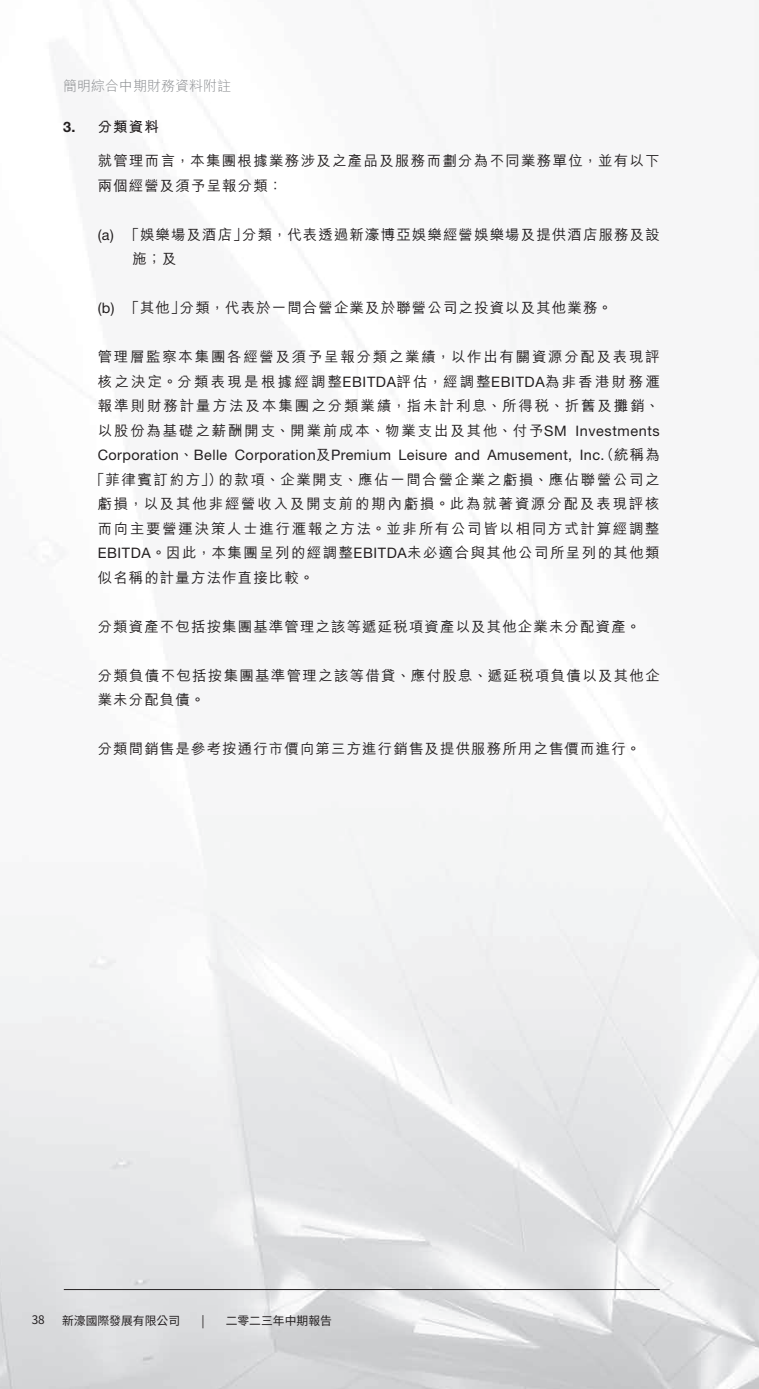
<style>
.page{position:relative;width:759px;height:1389px;background:#fff}
.page>*{position:absolute;margin:0;border:0;box-sizing:border-box;transform-origin:0 0}
.t1{font:500 14.35px/24.5px "M Hei HK";letter-spacing:.08em;color:#231f20}
.t2{font:14.35px "Helvetica Neue LT Pro";letter-spacing:.03em;color:#231f20}
.t3{font:700 14.35px "M Hei HK";color:#231f20}
.t4{font:300 14px "M Hei HK";color:#8a8c8f}
.t5{font:11.9px "Noto Sans Hant";color:#231f20}
.s1{font-family:"Helvetica Neue LT Pro"}
.s2{font-family:"Helvetica Neue LT Pro";font-weight:400}
.s3{font-family:"M Hei HK";font-weight:500}
</style>
<div class="page">
<hr style="left:64px;top:1289px;width:596px;height:1px;background:#231f20">
<p class="t4" style="left:63px;top:76px;width:169px">簡明綜合中期財務資料附註</p>
<p class="t3" style="left:63px;top:116px;width:97px"><span class="s1">3.</span> 分類資料</p>
<p class="t1" style="left:98px;top:148px;width:564px">就管理而言，本集團根據業務涉及之產品及服務而劃分為不同業務單位，並有以下兩個經營及須予呈報分類：</p>
<p class="t1" style="left:132px;top:221px;width:529px;text-indent:-35px"><span class="s2">(a)</span> 「娛樂場及酒店」分類，代表透過新濠博亞娛樂經營娛樂場及提供酒店服務及設施；及</p>
<p class="t1" style="left:98px;top:295px;width:516px"><span class="s2">(b)</span> 「其他」分類，代表於一間合營企業及於聯營公司之投資以及其他業務。</p>
<p class="t1" style="left:98px;top:344px;width:564px;text-align:justify">管理層監察本集團各經營及須予呈報分類之業績，以作出有關資源分配及表現評核之決定。分類表現是根據經調整<span class="s2">EBITDA</span>評估，經調整<span class="s2">EBITDA</span>為非香港財務滙報準則財務計量方法及本集團之分類業績，指未計利息、所得稅、折舊及攤銷、以股份為基礎之薪酬開支、開業前成本、物業支出及其他、付予<span class="s2">SM Investments</span></p>
<p class="t2" style="left:98px;top:447px;width:564px">Corporation<span class="s3">、</span>Belle Corporation<span class="s3">及</span>Premium Leisure and Amusement, Inc.<span class="s3">（統稱為</span></p>
<p class="t1" style="left:98px;top:466px;width:564px;text-align:justify;text-indent:-7px">「菲律賓訂約方」）的款項、企業開支、應佔一間合營企業之虧損、應佔聯營公司之虧損，以及其他非經營收入及開支前的期內虧損。此為就著資源分配及表現評核而向主要營運決策人士進行滙報之方法。並非所有公司皆以相同方式計算經調整<span class="s2">EBITDA</span>。因此，本集團呈列的經調整<span class="s2">EBITDA</span>未必適合與其他公司所呈列的其他類似名稱的計量方法作直接比較。</p>
<p class="t1" style="left:98px;top:613px;width:544px">分類資產不包括按集團基準管理之該等遞延稅項資產以及其他企業未分配資產。</p>
<p class="t1" style="left:98px;top:662px;width:564px">分類負債不包括按集團基準管理之該等借貸、應付股息、遞延稅項負債以及其他企業未分配負債。</p>
<p class="t1" style="left:98px;top:736px;width:544px">分類間銷售是參考按通行市價向第三方進行銷售及提供服務所用之售價而進行。</p>
<p class="t5" style="left:32px;top:1313px;width:15px">38</p>
<p class="t5" style="left:62px;top:1314px;width:120px">新濠國際發展有限公司</p>
<p class="t5" style="left:201px;top:1314px;width:5px">|</p>
<p class="t5" style="left:226px;top:1314px;width:108px">二零二三年中期報告</p>
</div>
